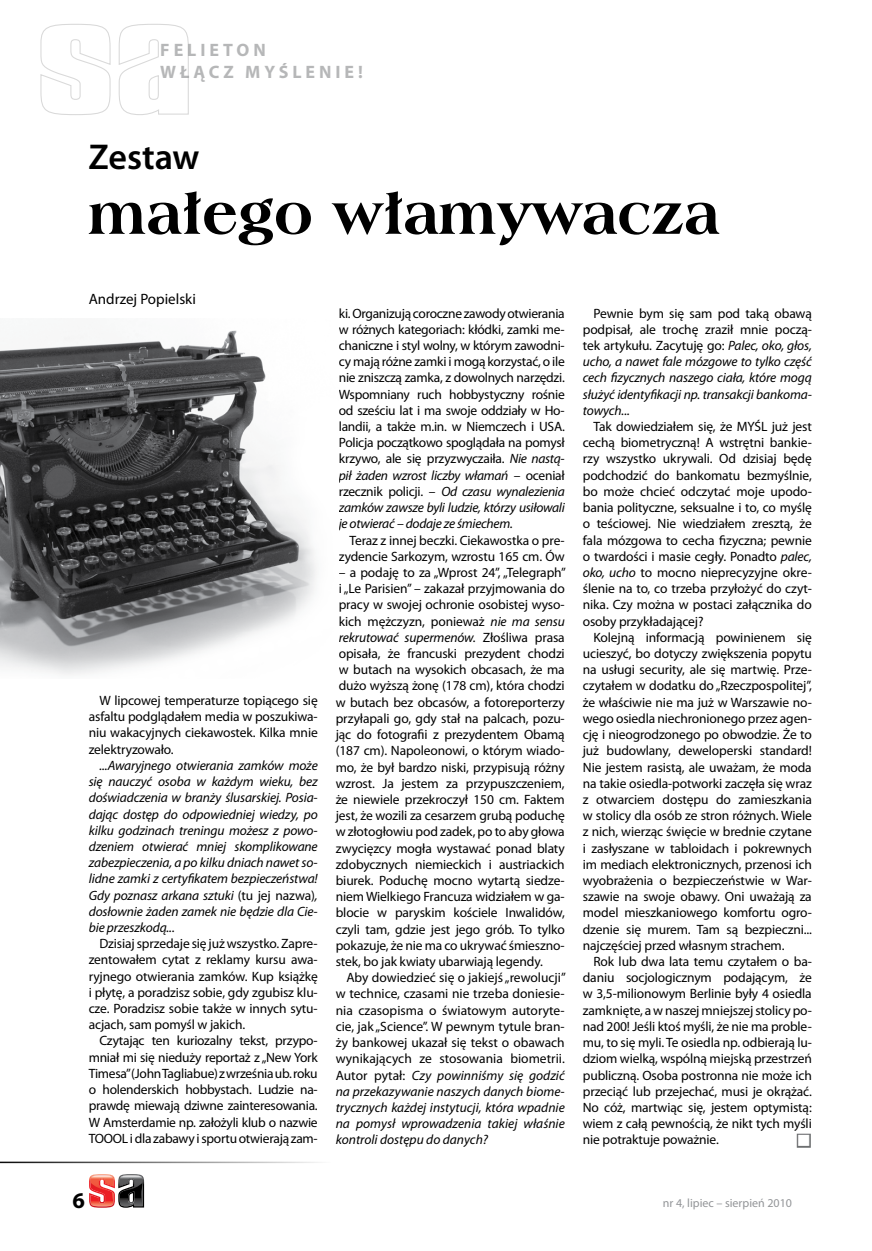
<style>
.page{position:relative;width:872px;height:1251px;background:#fff}
.page>*{position:absolute;margin:0;border:0;box-sizing:border-box;transform-origin:0 0}
.t1{font:54px "Americana X Bd PL";color:#000}
.t2{font:600 36px "Myriad Pro";color:#000}
.t3{font:700 22.5px "Myriad Pro";color:#000}
.t4{font:700 18px/21.6px "Myriad Pro";letter-spacing:.22em;color:#6d6f71}
.t5{font:15px "Myriad Pro";color:#000}
.t6{font:13.5px/16.2px "Myriad Pro";letter-spacing:-.01em;color:#000;text-align:justify}
.t7{font:italic 13.5px/16.2px "Myriad Pro";letter-spacing:-.01em;color:#000;text-align:justify}
.t8{font:12px "Myriad Pro";color:#939598}
.t9{font:12px "Zapf Dingbats PL";color:#fff}
.s1{font-style:normal}
.s2{font-style:italic}
</style>
<div class="page">
<svg style="left:89px;top:1174px;width:55px;height:33px"></svg>
<svg style="left:40px;top:24px;width:149px;height:91px"></svg>
<hr style="left:0;top:1161px;width:331px;height:1px;background:#000">
<div style="left:796px;top:1133px;width:15px;height:14px;border:3px solid #6d6f71"></div>
<img style="left:0;top:330px;width:316px;height:345px">
<h3 class="t4" style="left:160px;top:39px;width:204px">FELIETON<br>WŁĄCZ MYŚLENIE!</h3>
<h2 class="t2" style="left:88px;top:134px;width:113px">Zestaw</h2>
<h1 class="t1" style="left:88px;top:179px;width:632px">małego włamywacza</h1>
<p class="t5" style="left:89px;top:290px;width:109px">Andrzej Popielski</p>
<p class="t6" style="left:89px;top:692px;width:230px;text-indent:11px">W lipcowej temperaturze topiącego się asfaltu podglądałem media w poszukiwa&shy;niu wakacyjnych ciekawostek. Kilka mnie zelektryzowało.</p>
<p class="t7" style="left:89px;top:756px;width:230px;text-indent:11px">...Awaryjnego otwierania zamków może się nauczyć osoba w każdym wieku, bez doświadczenia w branży ślusarskiej. Posia&shy;dając dostęp do odpowiedniej wiedzy, po kilku godzinach treningu możesz z powo&shy;dzeniem otwierać mniej skomplikowane zabezpieczenia, a po kilku dniach nawet so&shy;lidne zamki z certyfikatem bezpieczeństwa!<br>Gdy poznasz arkana sztuki <span class="s1">(tu jej nazwa)</span>, dosłownie żaden zamek nie będzie dla Cie&shy;bie przeszkodą...</p>
<p class="t6" style="left:89px;top:935px;width:230px;text-indent:11px">Dzisiaj sprzedaje się już wszystko. Zapre&shy;zentowałem cytat z reklamy kursu awa&shy;ryjnego otwierania zamków. Kup książkę i płytę, a poradzisz sobie, gdy zgubisz klu&shy;cze. Poradzisz sobie także w innych sytu&shy;acjach, sam pomyśl w jakich.</p>
<p class="t6" style="left:89px;top:1032px;width:230px;text-indent:11px">Czytając ten kuriozalny tekst, przypo&shy;mniał mi się nieduży reportaż z „New York Timesa” (John Tagliabue) z września ub. roku o holenderskich hobbystach. Ludzie na&shy;prawdę miewają dziwne zainteresowania.<br>W Amsterdamie np. założyli klub o nazwie TOOOL i dla zabawy i sportu otwierają zam-</p>
<p class="t6" style="left:339px;top:304px;width:227px">ki. Organizują coroczne zawody otwierania w różnych kategoriach: kłódki, zamki me&shy;chaniczne i styl wolny, w którym zawodni&shy;cy mają różne zamki i mogą korzystać, o ile nie zniszczą zamka, z dowolnych narzędzi.<br>Wspomniany ruch hobbystyczny rośnie od sześciu lat i ma swoje oddziały w Ho&shy;landii, a także m.in. w Niemczech i USA.<br>Policja początkowo spoglądała na pomysł krzywo, ale się przyzwyczaiła. <span class="s2">Nie nastą&shy;pił żaden wzrost liczby włamań</span> – oceniał rzecznik policji. – <span class="s2">Od czasu wynalezienia zamków zawsze byli ludzie, którzy usiłowali je otwierać – dodaje ze śmiechem.</span></p>
<p class="t6" style="left:339px;top:531px;width:227px;text-align:right">Teraz z innej beczki. Ciekawostka o pre&shy;zydencie Sarkozym, wzrostu 165 cm. Ów</p>
<p class="t6" style="left:336px;top:564px;width:232px">– a podaję to za „Wprost 24”, „Telegraph” i„Le Parisien” – zakazał przyjmowania do pracy w swojej ochronie osobistej wyso&shy;kich mężczyzn, ponieważ <span class="s2">nie ma sensu rekrutować supermenów.</span> Złośliwa prasa opisała, że francuski prezydent chodzi w butach na wysokich obcasach, że ma dużo wyższą żonę (178 cm), która chodzi w butach bez obcasów, a fotoreporterzy przyłapali go, gdy stał na palcach, pozu&shy;jąc do fotografii z prezydentem Obamą (187 cm). Napoleonowi, o którym wiado&shy;mo, że był bardzo niski, przypisują różny wzrost. Ja jestem za przypuszczeniem, że niewiele przekroczył 150 cm. Faktem jest, że wozili za cesarzem grubą poduchę w złotogłowiu pod zadek, po to aby głowa zwycięzcy mogła wystawać ponad blaty zdobycznych niemieckich i austriackich biurek. Poduchę mocno wytartą siedze&shy;niem Wielkiego Francuza widziałem w ga&shy;blocie w paryskim kościele Inwalidów, czyli tam, gdzie jest jego grób. To tylko pokazuje, że nie ma co ukrywać śmieszno&shy;stek, bo jak kwiaty ubarwiają legendy.</p>
<p class="t6" style="left:336px;top:969px;width:232px;text-indent:11px">Aby dowiedzieć się o jakiejś „rewolucji” w technice, czasami nie trzeba doniesie&shy;nia czasopisma o światowym autoryte&shy;cie, jak „Science”. W pewnym tytule bran&shy;ży bankowej ukazał się tekst o obawach wynikających ze stosowania biometrii.<br>Autor pytał: <span class="s2">Czy powinniśmy się godzić na przekazywanie naszych danych biome&shy;trycznych każdej instytucji, która wpadnie na pomysł wprowadzenia takiej właśnie kontroli dostępu do danych?</span></p>
<p class="t7" style="left:583px;top:304px;width:230px;text-indent:11px"><span class="s1">Pewnie bym się sam pod taką obawą podpisał, ale trochę zraził mnie począ&shy;tek artykułu. Zacytuję go:</span> Palec, oko, głos, ucho, a nawet fale mózgowe to tylko część cech fizycznych naszego ciała, które mogą służyć identyfikacji np. transakcji bankoma&shy;towych...</p>
<p class="t6" style="left:583px;top:418px;width:230px;text-indent:11px">Tak dowiedziałem się, że MYŚL już jest cechą biometryczną! A wstrętni bankie&shy;rzy wszystko ukrywali. Od dzisiaj będę podchodzić do bankomatu bezmyślnie, bo może chcieć odczytać moje upodo&shy;bania polityczne, seksualne i to, co myślę o teściowej. Nie wiedziałem zresztą, że fala mózgowa to cecha fizyczna; pewnie o twardości i masie cegły. Ponadto <span class="s2">palec, oko, ucho</span> to mocno nieprecyzyjne okre&shy;ślenie na to, co trzeba przyłożyć do czyt&shy;nika. Czy można w postaci załącznika do osoby przykładającej?</p>
<p class="t6" style="left:583px;top:628px;width:230px;text-indent:11px">Kolejną informacją powinienem się ucieszyć, bo dotyczy zwiększenia popytu na usługi security, ale się martwię. Prze&shy;czytałem w dodatku do „Rzeczpospolitej”, że właściwie nie ma już w Warszawie no&shy;wego osiedla niechronionego przez agen&shy;cję i nieogrodzonego po obwodzie. Że to już budowlany, deweloperski standard!<br>Nie jestem rasistą, ale uważam, że moda na takie osiedla-potworki zaczęła się wraz z otwarciem dostępu do zamieszkania w stolicy dla osób ze stron różnych. Wiele z nich, wierząc święcie w brednie czytane i zasłyszane w tabloidach i pokrewnych im mediach elektronicznych, przenosi ich wyobrażenia o bezpieczeństwie w War&shy;szawie na swoje obawy. Oni uważają za model mieszkaniowego komfortu ogro&shy;dzenie się murem. Tam są bezpieczni... najczęściej przed własnym strachem.</p>
<p class="t6" style="left:583px;top:952px;width:230px;text-indent:11px">Rok lub dwa lata temu czytałem o ba&shy;daniu socjologicznym podającym, że w 3,5-milionowym Berlinie były 4 osiedla zamknięte, awnaszej mniejszej stolicy po&shy;nad 200! Jeśli ktoś myśli, że nie ma proble&shy;mu, to się myli. Te osiedla np. odbierają lu&shy;dziom wielką, wspólną miejską przestrzeń publiczną. Osoba postronna nie może ich przeciąć lub przejechać, musi je okrążać.<br>No cóż, martwiąc się, jestem optymistą: wiem z całą pewnością, że nikt tych myśli nie potraktuje poważnie.</p>
<p class="t9" style="left:797px;top:1134px;width:13px">■</p>
<h3 class="t3" style="left:73px;top:1184px;width:14px">6</h3>
<p class="t8" style="left:663px;top:1195px;width:131px">nr 4, lipiec – sierpień 2010</p>
</div>
